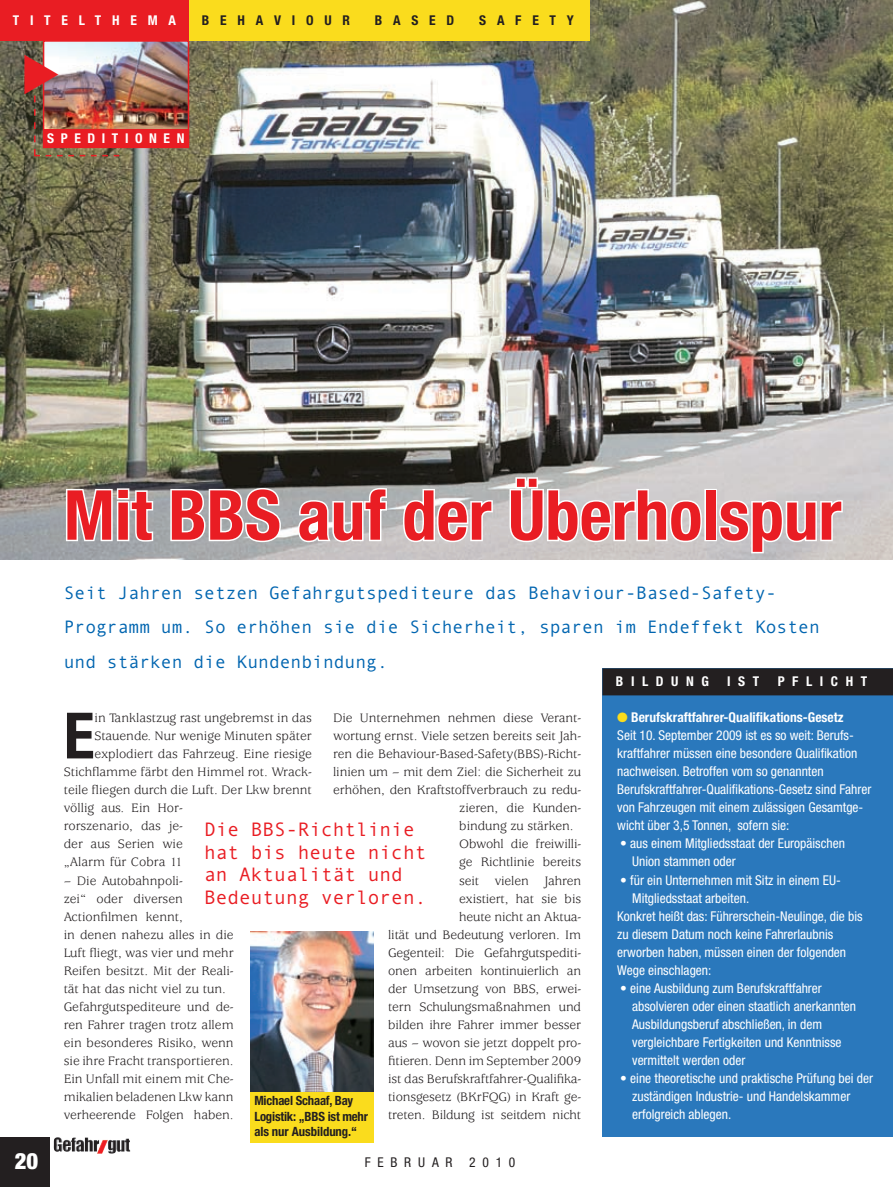
<style>
.page{position:relative;width:893px;height:1187px;background:#fff}
.page>*{position:absolute;margin:0;border:0;box-sizing:border-box;transform-origin:0 0}
.t1{font:700 condensed 69px "Helvetica Neue LT Std";color:#e91d23}
.t2{font:700 condensed 63.9px "Helvetica Neue LT Std";color:#231f20}
.t3{font:900 condensed 22.5px "Helvetica Neue LT Std";color:#fff}
.t4{font:19.5px/22.5px "Andale Mono";color:#e91d23}
.t5{font:18px/34.5px "Andale Mono";color:#0165b0}
.t6{font:13.5px/18px "Usherwood Std";letter-spacing:-.005em;color:#231f20}
.t7{font:condensed 13.5px/18px "Helvetica Neue LT Std";color:#fff}
.t8{font:700 condensed 13.5px "Helvetica Neue LT Std";letter-spacing:.525em;color:#fff}
.t9{font:700 condensed 13.5px "Helvetica Neue LT Std";letter-spacing:.8em;color:#231f20}
.t10{font:condensed 13.5px "Helvetica Neue LT Std";letter-spacing:.5em;color:#231f20}
.t11{font:700 condensed 13.5px "Helvetica Neue LT Std";letter-spacing:.49em;color:#fff}
.t12{font:700 condensed 12.75px/15.3px "Helvetica Neue LT Std";letter-spacing:-.015em;color:#231f20}
.s1{color:#fadc1d}
.s2{font-weight:700}
</style>
<div class="page">
<div style="left:0;top:1137px;width:50px;height:49px;background:#231f20"></div>
<img style="left:54px;top:1137px;width:76px;height:16px">
<div style="left:602px;top:668px;width:291px;height:468px;background:#2a78bc"></div>
<img style="left:0;top:0;width:893px;height:560px">
<img style="left:46px;top:43px;width:140px;height:86px">
<div style="left:43px;top:40px;width:146px;height:108px;border:2px solid #e91d23"></div>
<div style="left:43px;top:129px;width:146px;height:19px;background:#e91d23"></div>
<div style="left:189px;top:0;width:401px;height:40px;background:#fadc1d"></div>
<svg style="left:64px;top:487px;width:91px;height:56px"></svg>
<svg style="left:169px;top:486px;width:113px;height:57px"></svg>
<svg style="left:296px;top:486px;width:92px;height:57px"></svg>
<svg style="left:401px;top:487px;width:93px;height:56px"></svg>
<svg style="left:508px;top:475px;width:195px;height:68px"></svg>
<div style="left:704px;top:489px;width:13px;height:52px;border:3px solid #fff"></div>
<svg style="left:717px;top:498px;width:127px;height:57px"></svg>
<div style="left:603px;top:669px;width:289px;height:25px;background:#231f20"></div>
<div style="left:602px;top:668px;width:291px;height:27px;border:2px solid #231f20"></div>
<img style="left:250px;top:931px;width:124px;height:160px">
<div style="left:0;top:0;width:189px;height:40px;background:#e91d23"></div>
<div style="left:250px;top:1091px;width:124px;height:51px;background:#fadc1d"></div>
<img style="left:24px;top:55px;width:95px;height:101px">
<p class="t8" style="left:13px;top:12px;width:31px">T ite</p>
<p class="t8" style="left:79px;top:12px;width:66px">lt hem</p>
<p class="t8" style="left:169px;top:12px;width:9px">a</p>
<p class="t9" style="left:202px;top:12px;width:102px">Behavio</p>
<p class="t9" style="left:324px;top:12px;width:27px">u r</p>
<p class="t9" style="left:375px;top:12px;width:52px">Based</p>
<p class="t9" style="left:479px;top:12px;width:66px">Safet</p>
<p class="t9" style="left:567px;top:12px;width:9px">y</p>
<p class="t11" style="left:47px;top:130px;width:139px">SPEDITIONEN</p>
<h1 class="t1" style="left:64px;top:473px;width:779px">Mit BBS auf der Überholspur</h1>
<h3 class="t5" style="left:64px;top:575px;width:757px">Seit Jahren setzen Gefahrgutspediteure das Behaviour-Based-Safety-<br>Programm um. So erhöhen sie die Sicherheit, sparen im Endeffekt Kosten und stärken die Kundenbindung.</h3>
<h2 class="t2" style="left:64px;top:697px;width:32px">E</h2>
<p class="t6" style="left:95px;top:709px;width:219px">in Tanklastzug rast ungebremst in das</p>
<p class="t6" style="left:333px;top:709px;width:250px">Die Unternehmen nehmen diese Verant-</p>
<p class="t6" style="left:333px;top:727px;width:250px">wortung ernst. Viele setzen bereits seit Jah-</p>
<p class="t6" style="left:333px;top:745px;width:250px">ren die Behaviour-Based-Safety(BBS)-Richt-</p>
<p class="t6" style="left:333px;top:763px;width:249px">linien um – mit dem Ziel: die Sicherheit zu</p>
<p class="t6" style="left:333px;top:781px;width:250px">erhöhen, den Kraftstoffverbrauch zu redu-</p>
<p class="t6" style="left:459px;top:799px;width:123px">zieren, die Kunden-</p>
<p class="t6" style="left:459px;top:817px;width:116px">bindung zu stärken.</p>
<p class="t6" style="left:459px;top:835px;width:123px">Obwohl die freiwilli-</p>
<p class="t6" style="left:459px;top:853px;width:123px">ge Richtlinie bereits</p>
<p class="t6" style="left:459px;top:871px;width:123px">seit vielen Jahren</p>
<p class="t6" style="left:459px;top:889px;width:123px">existiert, hat sie bis</p>
<p class="t6" style="left:459px;top:907px;width:123px">heute nicht an Aktua-</p>
<p class="t6" style="left:388px;top:925px;width:194px">lität und Bedeutung verloren. Im</p>
<p class="t6" style="left:388px;top:943px;width:194px">Gegenteil: Die Gefahrgutspediti-</p>
<p class="t6" style="left:388px;top:961px;width:194px">onen arbeiten kontinuierlich an</p>
<p class="t6" style="left:388px;top:979px;width:194px">der Umsetzung von BBS, erwei-</p>
<p class="t6" style="left:388px;top:997px;width:194px">tern Schulungsmaßnahmen und</p>
<p class="t6" style="left:388px;top:1015px;width:194px">bilden ihre Fahrer immer besser</p>
<p class="t6" style="left:388px;top:1033px;width:194px">aus – wovon sie jetzt doppelt pro-</p>
<p class="t6" style="left:388px;top:1051px;width:194px">fitieren. Denn im September 2009</p>
<p class="t6" style="left:388px;top:1069px;width:194px">ist das Berufskraftfahrer-Qualifika-</p>
<p class="t6" style="left:388px;top:1087px;width:194px">tionsgesetz (BKrFQG) in Kraft ge-</p>
<p class="t6" style="left:388px;top:1105px;width:194px">treten. Bildung ist seitdem nicht</p>
<p class="t6" style="left:95px;top:727px;width:219px">Stauende. Nur wenige Minuten später</p>
<p class="t6" style="left:95px;top:745px;width:219px">explodiert das Fahrzeug. Eine riesige</p>
<p class="t6" style="left:64px;top:763px;width:250px">Stichflamme färbt den Himmel rot. Wrack-</p>
<p class="t6" style="left:64px;top:781px;width:250px">teile fliegen durch die Luft. Der Lkw brennt</p>
<p class="t6" style="left:64px;top:799px;width:121px">völlig aus. Ein Hor-</p>
<p class="t6" style="left:64px;top:817px;width:121px">rorszenario, das je-</p>
<p class="t6" style="left:64px;top:835px;width:121px">der aus Serien wie</p>
<p class="t6" style="left:64px;top:853px;width:121px">„Alarm für Cobra 11</p>
<p class="t6" style="left:64px;top:871px;width:171px">– Die Autobahnpoli-<br>zei“ oder diversen<br>Actionfilmen kennt,<br>in denen nahezu alles in die<br>Luft fliegt, was vier und mehr<br>Reifen besitzt. Mit der Reali&shy;tät hat das nicht viel zu tun.<br>Gefahrgutspediteure und de&shy;ren Fahrer tragen trotz allem ein besonderes Risiko, wenn sie ihre Fracht transportieren.<br>Ein Unfall mit einem mit Che&shy;mikalien beladenen Lkw kann verheerende Folgen haben.</p>
<h3 class="t4" style="left:204px;top:818px;width:224px">Die BBS-Richtlinie hat bis heute nicht an Aktualität und<br>Bedeutung verloren.</h3>
<p class="t12" style="left:254px;top:1092px;width:115px">Michael Schaaf, Bay<br>Logistik: „BBS ist mehr als nur Ausbildung.“</p>
<h3 class="t3" style="left:15px;top:1147px;width:25px">20</h3>
<p class="t10" style="left:365px;top:1154px;width:152px">FEBRUAR 2010</p>
<p class="t8" style="left:616px;top:672px;width:82px">Bi ldung</p>
<p class="t8" style="left:727px;top:672px;width:12px">ist</p>
<p class="t8" style="left:778px;top:672px;width:89px">Pfli cht</p>
<p class="t7" style="left:617px;top:708px;width:256px"><span class="s1">●</span> <span class="s2">Berufskraftfahrer-Qualifikations-Gesetz<br></span>Seit 10. September 2009 ist es so weit: Berufs&shy;kraftfahrer müssen eine besondere Qualifikation nachweisen. Betroffen vom so genannten Berufskraftfahrer-Qualifikations-Gesetz sind Fahrer von Fahrzeugen mit einem zulässigen Gesamtge&shy;wicht über 3,5 Tonnen, sofern sie:</p>
<p class="t7" style="left:632px;top:834px;width:214px;text-indent:-12px">• aus einem Mitgliedsstaat der Europäischen<br>Union stammen oder</p>
<p class="t7" style="left:620px;top:870px;width:222px">• für ein Unternehmen mit Sitz in einem EU-</p>
<p class="t7" style="left:632px;top:888px;width:119px">Mitgliedsstaat arbeiten.</p>
<p class="t7" style="left:617px;top:906px;width:247px">Konkret heißt das: Führerschein-Neulinge, die bis</p>
<p class="t7" style="left:617px;top:924px;width:217px">zu diesem Datum noch keine Fahrerlaubnis</p>
<p class="t7" style="left:617px;top:942px;width:230px">erworben haben, müssen einen der folgenden</p>
<p class="t7" style="left:617px;top:960px;width:96px">Wege einschlagen:</p>
<p class="t7" style="left:632px;top:978px;width:225px;text-indent:-12px">• eine Ausbildung zum Berufskraftfahrer absolvieren oder einen staatlich anerkannten Ausbildungsberuf abschließen, in dem vergleichbare Fertigkeiten und Kenntnisse vermittelt werden oder</p>
<p class="t7" style="left:632px;top:1068px;width:242px;text-indent:-12px">• eine theoretische und praktische Prüfung bei der zuständigen Industrie- und Handelskammer erfolgreich ablegen.</p>
</div>
